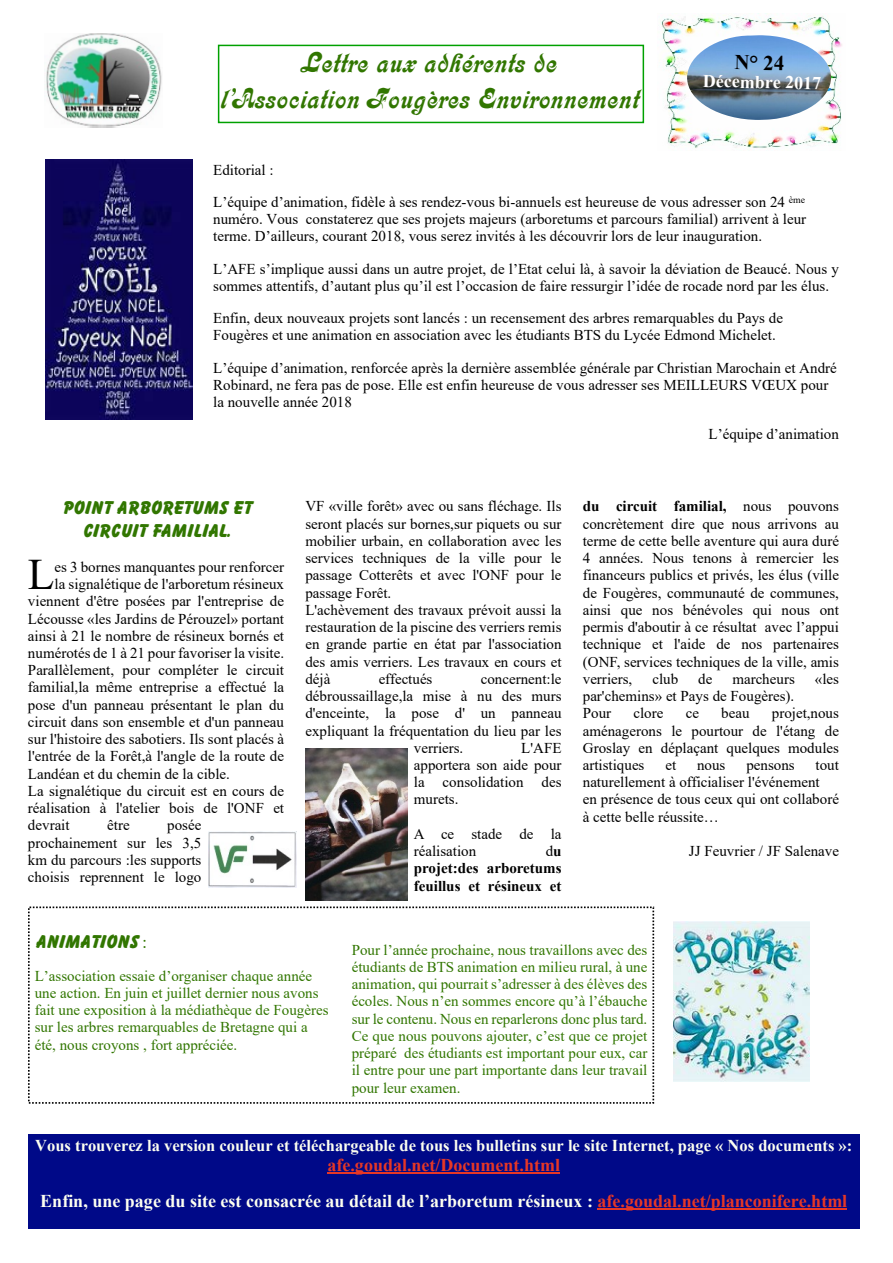
<style>
.page{position:relative;width:893px;height:1263px;background:#fff}
.page>*{position:absolute;margin:0;border:0;box-sizing:border-box;transform-origin:0 0}
.t1{font:43.5px "Times New Roman";color:#000}
.t2{font:27px/36px "Aristocrat SF";color:#317600;text-align:center}
.t3{font:700 21px "Times New Roman";color:#000}
.t4{font:700 18px/35.7px "Times New Roman";color:#fdfff0;text-align:center}
.t5{font:18px/22.4px "Balloonist SF Bold";color:#317600;text-align:center}
.t6{font:700 18px "Times New Roman";color:#fff}
.t7{font:700 16.5px "Times New Roman";color:#fdfff0}
.t8{font:15px/17.2px "Times New Roman";color:#000}
.t9{font:15px/17.2px "Times New Roman";color:#317600}
.t10{font:700 15px/17.2px "Times New Roman";color:#000;text-align:justify}
.s1{font-weight:400}
.s2{font-weight:700}
.s3{font-family:"Times New Roman"}
.s4{color:#e63726}
</style>
<div class="page">
<img style="left:661px;top:13px;width:181px;height:135px">
<img style="left:45px;top:33px;width:117px;height:94px">
<div style="left:218px;top:45px;width:426px;height:78px;border:2px solid #00a100"></div>
<img style="left:687px;top:36px;width:144px;height:84px">
<img style="left:305px;top:749px;width:102px;height:152px">
<div style="left:28px;top:1134px;width:832px;height:95px;background:#000988"></div>
<hr style="left:327px;top:1172px;width:233px;height:2px;background:#e63726">
<hr style="left:598px;top:1208px;width:249px;height:2px;background:#e63726">
<img style="left:208px;top:831px;width:88px;height:57px">
<img style="left:45px;top:160px;width:147px;height:260px">
<img style="left:673px;top:922px;width:137px;height:159px">
<h2 class="t2" style="left:219px;top:45px;width:420px">Lettre aux adhérents de<br>l’Association Fougères Environnement</h2>
<h3 class="t3" style="left:735px;top:55px;width:51px;rotate:1deg">N° 24</h3>
<p class="t6" style="left:703px;top:75px;width:120px;rotate:1deg">Décembre 2017</p>
<p class="t8" style="left:213px;top:155px;width:593px;line-height:32.2px">Editorial :<br>L’équipe d’animation, fidèle à ses rendez-vous bi-annuels est heureuse de vous adresser son 24 <sup>ème</sup></p>
<p class="t8" style="left:213px;top:212px;width:594px">numéro. Vous constaterez que ses projets majeurs (arboretums et parcours familial) arrivent à leur terme. D’ailleurs, courant 2018, vous serez invités à les découvrir lors de leur inauguration.</p>
<p class="t8" style="left:213px;top:261px;width:627px">L’AFE s’implique aussi dans un autre projet, de l’Etat celui là, à savoir la déviation de Beaucé. Nous y sommes attentifs, d’autant plus qu’il est l’occasion de faire ressurgir l’idée de rocade nord par les élus.</p>
<p class="t8" style="left:213px;top:311px;width:571px">Enfin, deux nouveaux projets sont lancés : un recensement des arbres remarquables du Pays de<br>Fougères et une animation en association avec les étudiants BTS du Lycée Edmond Michelet.</p>
<p class="t8" style="left:213px;top:360px;width:625px">L’équipe d’animation, renforcée après la dernière assemblée générale par Christian Marochain et André<br>Robinard, ne fera pas de pose. Elle est enfin heureuse de vous adresser ses MEILLEURS VŒUX pour la nouvelle année 2018</p>
<p class="t8" style="left:708px;top:427px;width:132px">L’équipe d’animation</p>
<p class="t5" style="left:61px;top:497px;width:191px">POINT ARBORETUMS ET<br>CIRCUIT FAMILIAL.</p>
<h1 class="t1" style="left:28px;top:559px;width:28px">L</h1>
<p class="t8" style="left:55px;top:560px;width:231px">es 3 bornes manquantes pour renforcer</p>
<p class="t8" style="left:55px;top:577px;width:231px">la signalétique de l'arboretum résineux</p>
<p class="t8" style="left:28px;top:594px;width:258px">viennent d'être posées par l'entreprise de</p>
<p class="t8" style="left:28px;top:611px;width:258px">Lécousse «les Jardins de Pérouzel» portant</p>
<p class="t8" style="left:28px;top:628px;width:258px">ainsi à 21 le nombre de résineux bornés et</p>
<p class="t8" style="left:28px;top:646px;width:258px">numérotés de 1 à 21 pour favoriser la visite.</p>
<p class="t8" style="left:28px;top:663px;width:258px">Parallèlement, pour compléter le circuit</p>
<p class="t8" style="left:28px;top:680px;width:258px">familial,la même entreprise a effectué la</p>
<p class="t8" style="left:28px;top:697px;width:258px">pose d'un panneau présentant le plan du</p>
<p class="t8" style="left:28px;top:715px;width:258px">circuit dans son ensemble et d'un panneau</p>
<p class="t8" style="left:28px;top:732px;width:258px">sur l'histoire des sabotiers. Ils sont placés à</p>
<p class="t8" style="left:28px;top:749px;width:258px">l'entrée de la Forêt,à l'angle de la route de</p>
<p class="t8" style="left:28px;top:766px;width:204px">Landéan et du chemin de la cible.</p>
<p class="t8" style="left:28px;top:784px;width:258px">La signalétique du circuit est en cours de</p>
<p class="t8" style="left:28px;top:801px;width:258px">réalisation à l'atelier bois de l'ONF et</p>
<p class="t8" style="left:28px;top:818px;width:43px">devrait</p>
<p class="t8" style="left:107px;top:818px;width:24px">être</p>
<p class="t8" style="left:28px;top:818px;width:175px;text-align:justify;text-indent:139px">posée prochainement sur les 3,5 km du parcours :les supports choisis reprennent le logo</p>
<p class="t8" style="left:305px;top:499px;width:258px">VF «ville forêt» avec ou sans fléchage. Ils seront placés sur bornes,sur piquets ou sur mobilier urbain, en collaboration avec les services techniques de la ville pour le passage Cotterêts et avec l'ONF pour le passage Forêt.<br>L'achèvement des travaux prévoit aussi la restauration de la piscine des verriers remis en grande partie en état par l'association des amis verriers. Les travaux en cours et déjà</p>
<p class="t8" style="left:379px;top:671px;width:55px">effectués</p>
<p class="t8" style="left:481px;top:671px;width:82px">concernent:le</p>
<p class="t8" style="left:305px;top:689px;width:258px">débroussaillage,la mise à nu des murs</p>
<p class="t8" style="left:305px;top:706px;width:258px">d'enceinte, la pose d' un panneau</p>
<p class="t8" style="left:305px;top:723px;width:258px">expliquant la fréquentation du lieu par les</p>
<p class="t8" style="left:414px;top:740px;width:51px">verriers.</p>
<p class="t8" style="left:414px;top:740px;width:149px;text-align:justify;text-indent:107px">L'AFE apportera son aide pour la consolidation des murets.</p>
<p class="t8" style="left:414px;top:827px;width:149px">A ce stade de la réalisation</p>
<p class="t10" style="left:414px;top:844px;width:149px;text-indent:132px"><span class="s1">d</span>u projet:des arboretums feuillus et résineux et</p>
<p class="t8" style="left:583px;top:499px;width:258px;text-align:justify"><span class="s2">du circuit familial,</span> nous pouvons concrètement dire que nous arrivons au terme de cette belle aventure qui aura duré 4 années. Nous tenons à remercier les financeurs publics et privés, les élus (ville de Fougères, communauté de communes, ainsi que nos bénévoles qui nous ont permis d'aboutir à ce résultat avec l’appui technique et l'aide de nos partenaires (ONF, services techniques de la ville, amis verriers,</p>
<p class="t8" style="left:652px;top:671px;width:27px">club</p>
<p class="t8" style="left:698px;top:671px;width:16px">de</p>
<p class="t8" style="left:732px;top:671px;width:64px">marcheurs</p>
<p class="t8" style="left:815px;top:671px;width:26px">«les</p>
<p class="t8" style="left:583px;top:689px;width:213px">par'chemins» et Pays de Fougères).<br>Pour</p>
<p class="t8" style="left:583px;top:706px;width:258px;text-align:justify;text-indent:189px">projet,nous aménagerons le pourtour de l'étang de Groslay en déplaçant quelques modules artistiques</p>
<p class="t8" style="left:633px;top:706px;width:31px">clore</p>
<p class="t8" style="left:686px;top:706px;width:15px">ce</p>
<p class="t8" style="left:721px;top:706px;width:30px">beau</p>
<p class="t8" style="left:583px;top:758px;width:258px;text-indent:233px">tout naturellement à officialiser l'événement<br>en présence de tous ceux qui ont collaboré à cette belle réussite…</p>
<p class="t8" style="left:689px;top:844px;width:152px">JJ Feuvrier / JF Salenave</p>
<p class="t8" style="left:665px;top:758px;width:12px">et</p>
<p class="t8" style="left:697px;top:758px;width:30px">nous</p>
<p class="t8" style="left:746px;top:758px;width:50px">pensons</p>
<p class="t5" style="left:35px;top:931px;width:114px">ANIMATIONS <span class="s3">:</span></p>
<p class="t9" style="left:35px;top:968px;width:295px">L’association essaie d’organiser chaque année une action. En juin et juillet dernier nous avons fait une exposition à la médiathèque de Fougères sur les arbres remarquables de Bretagne qui a été, nous croyons , fort appréciée.</p>
<p class="t9" style="left:352px;top:942px;width:297px;text-align:justify">Pour l’année prochaine, nous travaillons avec des étudiants de BTS animation en milieu rural, à une animation, qui pourrait s’adresser à des élèves des écoles. Nous n’en sommes encore qu’à l’ébauche sur le contenu. Nous en reparlerons donc plus tard.<br>Ce que nous pouvons ajouter, c’est que ce projet préparé des étudiants est important pour eux, car il entre pour une part importante dans leur travail pour leur examen.</p>
<p class="t7" style="left:35px;top:1140px;width:819px">Vous trouverez la version couleur et téléchargeable de tous les bulletins sur le site Internet, page « Nos documents »:</p>
<p class="t4" style="left:40px;top:1149px;width:808px"><span class="s4">afe.goudal.net/Document.html<br></span>Enfin, une page du site est consacrée au détail de l’arboretum résineux : <span class="s4">afe.goudal.net/planconifere.html</span></p>
</div>
